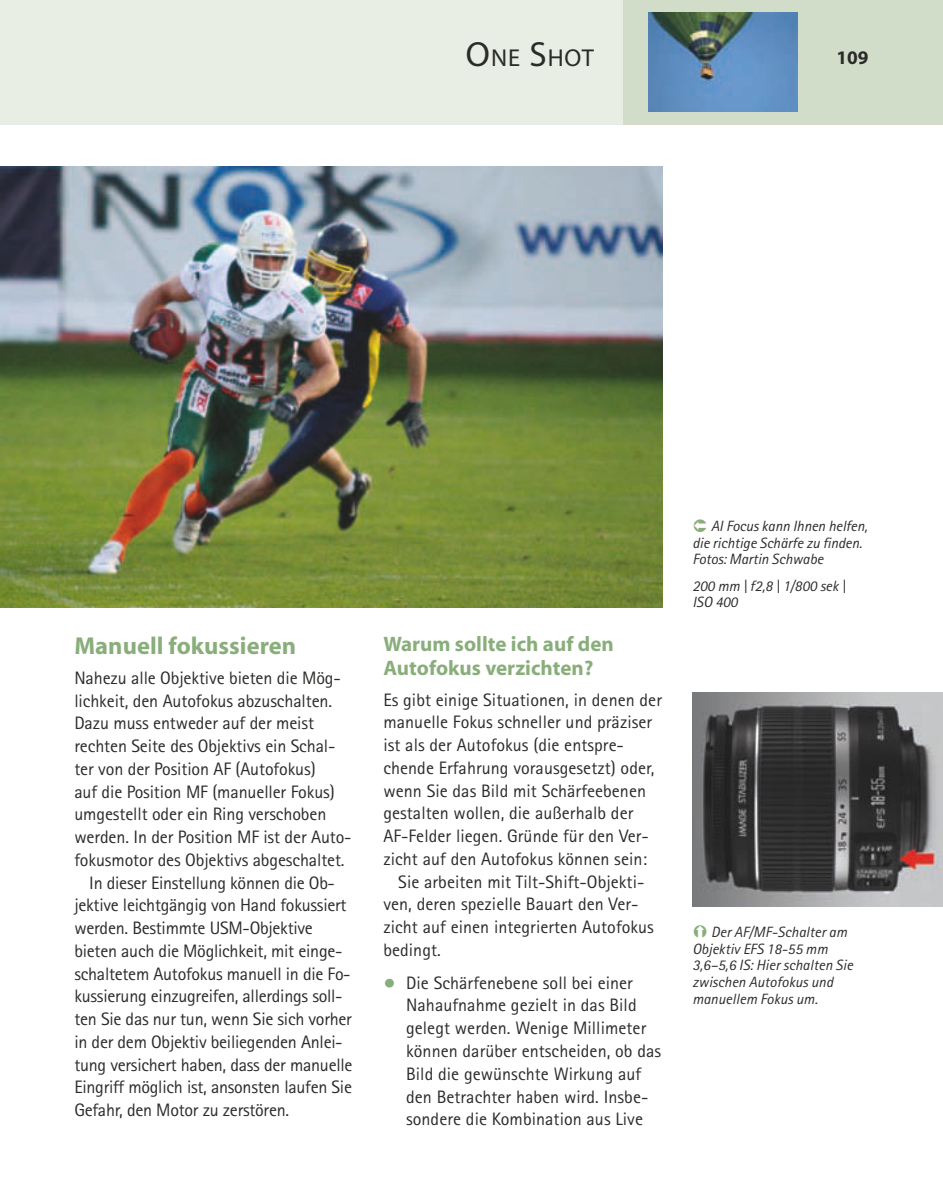
<style>
.page{position:relative;width:943px;height:1191px;background:#fff}
.page>*{position:absolute;margin:0;border:0;box-sizing:border-box;transform-origin:0 0}
.t1{font:700 24.5px "Myriad";color:#89ae7b}
.t2{font:24.5px "Myriad";color:#2b2b2a}
.t3{font:700 21px/24.5px "Myriad";color:#89ae7b}
.t4{font:700 19.25px "Myriad";color:#2b2b2a}
.t5{font:18.03px/22.8px "Rotis Sans Serif";letter-spacing:-.005em;color:#2b2b2a}
.t6{font:italic 14.88px/16.6px "Rotis Sans Serif";color:#2b2b2a}
.s1{font-size:35px}
.s2{font-style:inherit}
.s3{font-size:24.5px;color:#89ae7b}
</style>
<div class="page">
<div style="left:276px;top:0;width:348px;height:124px;background:#e8eee4"></div>
<div style="left:0;top:0;width:276px;height:124px;background:#e8eee4"></div>
<div style="left:623px;top:0;width:320px;height:124px;background:#d1ddc9"></div>
<img style="left:649px;top:12px;width:149px;height:100px">
<img style="left:0;top:166px;width:662px;height:442px">
<img style="left:692px;top:692px;width:251px;height:214px">
<h1 class="t2" style="left:466px;top:45px;width:129px"><span class="s1">O</span>NE <span class="s1">S</span>HOT</h1>
<p class="t4" style="left:836px;top:48px;width:34px">109</p>
<h1 class="t1" style="left:74px;top:632px;width:223px">Manuell fokussieren</h1>
<p class="t5" style="left:74px;top:666px;width:268px">Nahezu alle Objektive bieten die Mög-</p>
<p class="t5" style="left:74px;top:689px;width:259px">lichkeit, den Autofokus abzuschalten.</p>
<p class="t5" style="left:74px;top:711px;width:241px">Dazu muss entweder auf der meist</p>
<p class="t5" style="left:74px;top:734px;width:262px">rechten Seite des Objektivs ein Schal-</p>
<p class="t5" style="left:74px;top:757px;width:243px">ter von der Position AF (Autofokus)</p>
<p class="t5" style="left:74px;top:780px;width:262px">auf die Position MF (manueller Fokus)</p>
<p class="t5" style="left:74px;top:802px;width:253px">umgestellt oder ein Ring verschoben</p>
<p class="t5" style="left:74px;top:825px;width:279px">werden. In der Position <span class="s2">MF</span> ist der Auto-</p>
<p class="t5" style="left:74px;top:848px;width:272px">fokusmotor des Objektivs abgeschaltet.</p>
<p class="t5" style="left:89px;top:871px;width:247px">In dieser Einstellung können die Ob-</p>
<p class="t5" style="left:74px;top:893px;width:273px">jektive leichtgängig von Hand fokussiert</p>
<p class="t5" style="left:74px;top:916px;width:240px">werden. Bestimmte USM-Objektive</p>
<p class="t5" style="left:74px;top:939px;width:269px">bieten auch die Möglichkeit, mit einge-</p>
<p class="t5" style="left:74px;top:962px;width:278px">schaltetem Autofokus manuell in die Fo-</p>
<p class="t5" style="left:74px;top:984px;width:269px">kussierung einzugreifen, allerdings soll-</p>
<p class="t5" style="left:74px;top:1007px;width:279px">ten Sie das nur tun, wenn Sie sich vorher</p>
<p class="t5" style="left:74px;top:1030px;width:270px">in der dem Objektiv beiliegenden Anlei-</p>
<p class="t5" style="left:74px;top:1053px;width:279px">tung versichert haben, dass der manuelle</p>
<p class="t5" style="left:74px;top:1075px;width:279px">Eingriff möglich ist, ansonsten laufen Sie</p>
<p class="t5" style="left:74px;top:1098px;width:216px">Gefahr, den Motor zu zerstören.</p>
<p class="t3" style="left:383px;top:632px;width:232px">Warum sollte ich auf den<br>Autofokus verzichten?</p>
<p class="t5" style="left:383px;top:688px;width:280px">Es gibt einige Situationen, in denen der</p>
<p class="t5" style="left:383px;top:711px;width:270px">manuelle Fokus schneller und präziser</p>
<p class="t5" style="left:383px;top:733px;width:242px">ist als der Autofokus (die entspre-</p>
<p class="t5" style="left:383px;top:756px;width:273px">chende Erfahrung vorausgesetzt) oder,</p>
<p class="t5" style="left:383px;top:779px;width:264px">wenn Sie das Bild mit Schärfeebenen</p>
<p class="t5" style="left:383px;top:802px;width:251px">gestalten wollen, die außerhalb der</p>
<p class="t5" style="left:383px;top:824px;width:267px">AF-Felder liegen. Gründe für den Ver-</p>
<p class="t5" style="left:383px;top:847px;width:265px">zicht auf den Autofokus können sein:</p>
<p class="t5" style="left:398px;top:870px;width:248px">Sie arbeiten mit Tilt-Shift-Objekti-</p>
<p class="t5" style="left:383px;top:893px;width:256px">ven, deren spezielle Bauart den Ver-</p>
<p class="t5" style="left:383px;top:915px;width:272px">zicht auf einen integrierten Autofokus</p>
<p class="t5" style="left:383px;top:938px;width:59px">bedingt.</p>
<p class="t5" style="left:406px;top:971px;width:256px;text-indent:-23px"><span class="s3">•</span> Die Schärfenebene soll bei einer Nahaufnahme gezielt in das Bild gelegt werden. Wenige Millimeter können darüber entscheiden, ob das Bild die gewünschte Wirkung auf den Betrachter haben wird. Insbe&shy;sondere die Kombination aus Live</p>
<p class="t6" style="left:692px;top:518px;width:177px;text-indent:19px">AI Focus kann Ihnen helfen, die richtige Schärfe zu finden.<br>Fotos: Martin Schwabe</p>
<p class="t6" style="left:692px;top:577px;width:155px">200 mm | f2,8 | 1/800 sek |<br>ISO 400</p>
<p class="t6" style="left:692px;top:923px;width:162px;text-indent:19px">Der <span class="s2">AF/MF</span>-Schalter am<br>Objektiv EFS 18-55 mm<br>3,6–5,6 IS: Hier schalten Sie zwischen Autofokus und manuellem Fokus um.</p>
</div>
